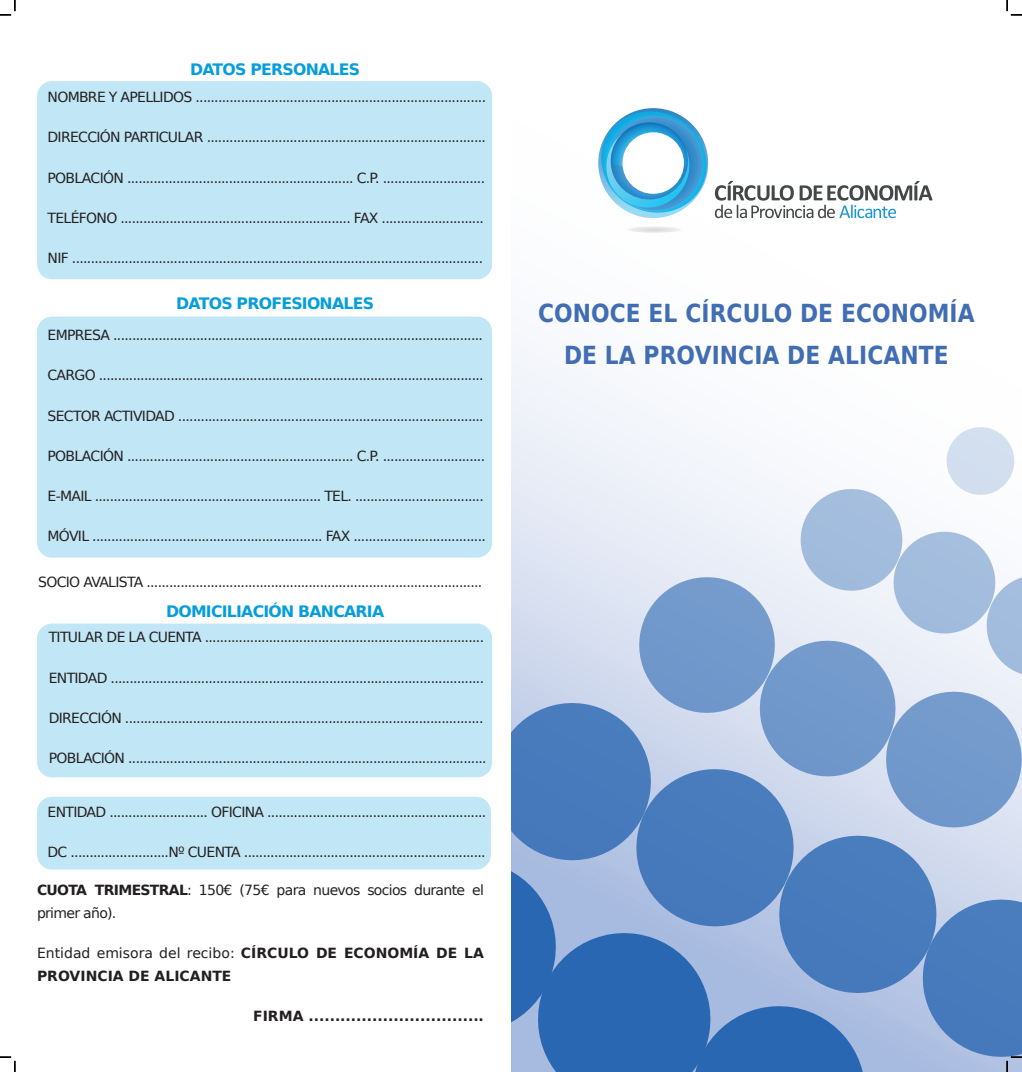
<style>
.page{position:relative;width:1022px;height:1072px;background:#fff}
.page>*{position:absolute;margin:0;border:0;box-sizing:border-box;transform-origin:0 0}
.t1{font:700 24.85px/42px "DejaVu Sans";letter-spacing:.005em;color:#416db3;text-align:center;scale:.88 1}
.t2{font:700 15.75px "DejaVu Sans";letter-spacing:-.05em;color:#069ddc}
.t3{font:14px/22.8px "DejaVu Sans";letter-spacing:-.05em;color:#231f20}
.t4{font:700 14px/22.8px "DejaVu Sans";color:#231f20}
.s1{font-weight:700}
.s2{font-weight:400}
</style>
<div class="page">
<div style="left:37px;top:81px;width:455px;height:198px;background:#c1e6f6;border-radius:15px"></div>
<div style="left:37px;top:316px;width:455px;height:241px;background:#c1e6f6;border-radius:15px"></div>
<div style="left:37px;top:623px;width:455px;height:154px;background:#c1e6f6;border-radius:15px"></div>
<div style="left:37px;top:796px;width:454px;height:73px;background:#c1e6f6;border-radius:15px"></div>
<svg style="left:629px;top:227px;width:50px;height:6px"></svg>
<svg style="left:598px;top:108px;width:334px;height:111px"></svg>
<svg style="left:0;top:0;width:16px;height:16px"></svg>
<svg style="left:1006px;top:0;width:16px;height:16px"></svg>
<svg style="left:511px;top:427px;width:511px;height:645px;background:#97b3d9"></svg>
<svg style="left:0;top:1056px;width:16px;height:16px"></svg>
<p class="t2" style="left:190px;top:57px;width:172px">DATOS PERSONALES</p>
<p class="t3" style="left:48px;top:85px;width:440px">NOMBRE Y APELLIDOS .............................................................................</p>
<p class="t3" style="left:48px;top:125px;width:440px">DIRECCIÓN PARTICULAR ..........................................................................</p>
<p class="t3" style="left:48px;top:165px;width:439px">POBLACIÓN ............................................................ C.P. ...........................</p>
<p class="t3" style="left:48px;top:206px;width:438px">TELÉFONO ............................................................. FAX ...........................</p>
<p class="t3" style="left:48px;top:246px;width:437px">NIF .............................................................................................................</p>
<p class="t2" style="left:176px;top:290px;width:199px">DATOS PROFESIONALES</p>
<p class="t3" style="left:48px;top:323px;width:437px">EMPRESA ..................................................................................................</p>
<p class="t3" style="left:48px;top:363px;width:438px">CARGO ......................................................................................................</p>
<p class="t3" style="left:48px;top:403px;width:438px">SECTOR ACTIVIDAD .................................................................................</p>
<p class="t3" style="left:48px;top:444px;width:439px">POBLACIÓN ............................................................ C.P. ...........................</p>
<p class="t3" style="left:48px;top:484px;width:438px">E-MAIL ............................................................ TEL. ..................................</p>
<p class="t3" style="left:48px;top:524px;width:440px">MÓVIL ............................................................. FAX ...................................</p>
<p class="t3" style="left:38px;top:570px;width:446px">SOCIO AVALISTA .........................................................................................</p>
<p class="t2" style="left:166px;top:598px;width:220px">DOMICILIACIÓN BANCARIA</p>
<p class="t3" style="left:49px;top:625px;width:437px">TITULAR DE LA CUENTA ..........................................................................</p>
<p class="t3" style="left:49px;top:665px;width:437px">ENTIDAD ...................................................................................................</p>
<p class="t3" style="left:49px;top:706px;width:436px">DIRECCIÓN ...............................................................................................</p>
<p class="t3" style="left:49px;top:746px;width:439px">POBLACIÓN ...............................................................................................</p>
<p class="t3" style="left:48px;top:800px;width:440px">ENTIDAD .......................... OFICINA ..........................................................</p>
<p class="t3" style="left:48px;top:840px;width:440px">DC ..........................Nº CUENTA ................................................................</p>
<p class="t3" style="left:37px;top:878px;width:448px"><span class="s1">CUOTA TRIMESTRAL</span>: 150€ (75€ para nuevos socios durante el primer año).</p>
<p class="t4" style="left:37px;top:941px;width:448px"><span class="s2">Entidad emisora del recibo:</span> CÍRCULO DE ECONOMÍA DE LA<br>PROVINCIA DE ALICANTE</p>
<p class="t4" style="left:253px;top:1004px;width:232px">FIRMA .................................</p>
<h1 class="t1" style="left:538px;top:291px;width:498px">CONOCE EL CÍRCULO DE ECONOMÍA<br>DE LA PROVINCIA DE ALICANTE</h1>
</div>
